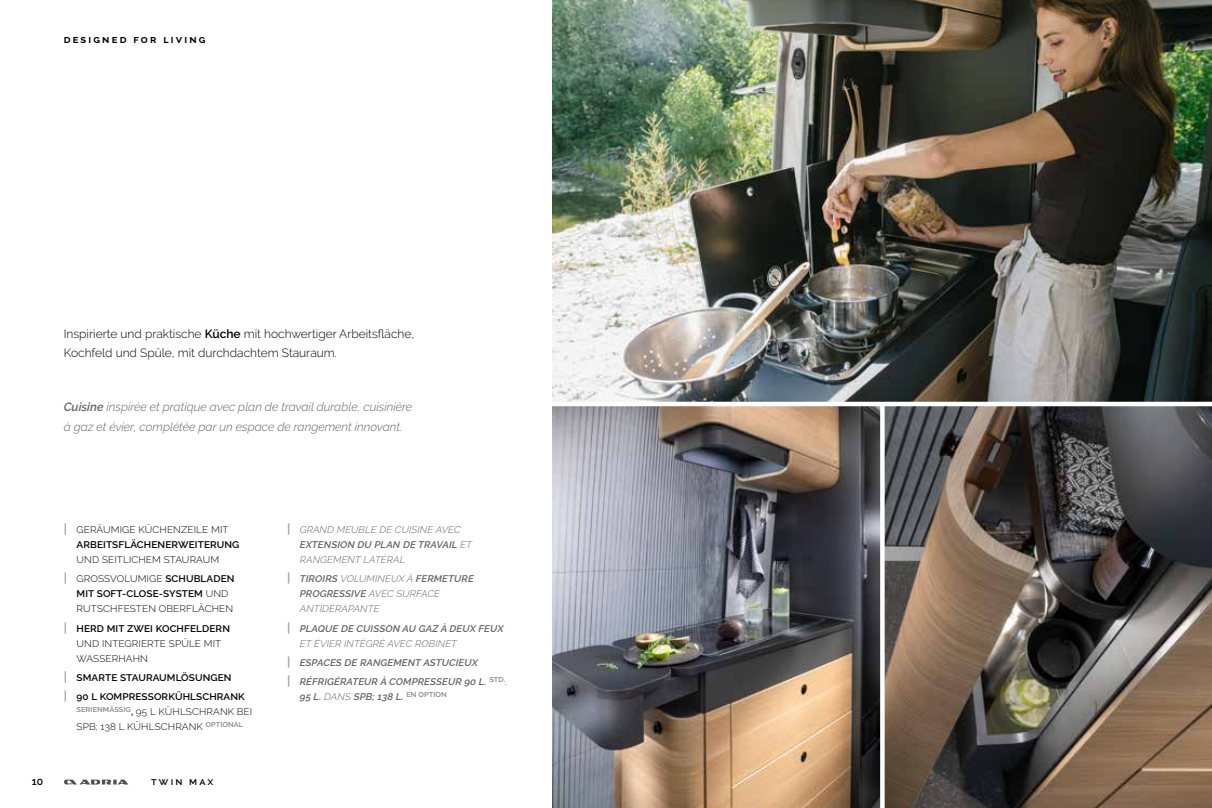
<style>
.page{position:relative;width:1212px;height:808px;background:#fff}
.page>*{position:absolute;margin:0;border:0;box-sizing:border-box;transform-origin:0 0}
.t1{font:italic 300 12px/19.5px "Raleway";color:#636466}
.t2{font:300 12px/19.5px "Raleway";color:#000}
.t3{font:700 10.8px "Raleway";letter-spacing:.2em;color:#000}
.t4{font:600 10.5px "Raleway";letter-spacing:.215em;color:#000}
.t5{font:300 9.6px/15px "Raleway";letter-spacing:.01em;color:#000;scale:1.04 1}
.t6{font:italic 600 9.6px/15px "Raleway";letter-spacing:.01em;color:#636466;scale:1.04 1}
.t7{font:italic 300 9.6px/15px "Raleway";letter-spacing:.01em;color:#636466;scale:1.04 1}
.t8{font:600 9.6px/15px "Raleway";letter-spacing:.01em;color:#000;scale:1.04 1}
.s1{font-weight:600}
.s2{font-size:12.45px;color:#9d9fa2}
.s3{font-weight:300}
.s4{font-weight:600;font-size:12.45px;color:#9d9fa2}
.s5{font-weight:600;font-style:normal;font-size:12.45px;color:#9d9fa2}
.s6{font-style:normal;font-size:12.45px;color:#9d9fa2}
</style>
<div class="page">
<img style="left:553px;top:406px;width:327px;height:402px">
<img style="left:885px;top:406px;width:327px;height:402px">
<img style="left:553px;top:0;width:659px;height:402px">
<svg style="left:64px;top:779px;width:64px;height:5px"></svg>
<p class="t3" style="left:64px;top:33px;width:143px">designed for living</p>
<p class="t2" style="left:64px;top:324px;width:352px">Inspirierte und praktische <span class="s1">Küche</span> mit hochwertiger Arbeitsfläche,<br>Kochfeld und Spüle, mit durchdachtem Stauraum.</p>
<p class="t1" style="left:64px;top:397px;width:350px"><span class="s1">Cuisine</span> inspirée et pratique avec plan de travail durable, cuisinière à gaz et évier, complétée par un espace de rangement innovant.</p>
<p class="t8" style="left:77px;top:522px;width:158px;text-indent:-13px"><span class="s2">|</span> <span class="s3">GERÄUMIGE KÜCHENZEILE MIT<br></span>ARBEITSFLÄCHENERWEITERUNG</p>
<p class="t5" style="left:64px;top:550px;width:166px;line-height:19.2px;text-align:center">UND SEITLICHEM STAURAUM<br><span class="s4">|</span> GROSSVOLUMIGE <span class="s1">SCHUBLADEN</span></p>
<p class="t5" style="left:77px;top:586px;width:152px"><span class="s1">MIT SOFT-CLOSE-SYSTEM</span> UND<br>RUTSCHFESTEN OBERFLÄCHEN</p>
<p class="t5" style="left:77px;top:621px;width:149px;text-indent:-13px"><span class="s4">|</span> <span class="s1">HERD MIT ZWEI KOCHFELDERN<br></span>UND INTEGRIERTE SPÜLE MIT<br>WASSERHAHN</p>
<p class="t8" style="left:64px;top:668px;width:176px;line-height:19.2px"><span class="s2">|</span> SMARTE STAURAUMLÖSUNGEN<br><span class="s2">|</span> 90 L KOMPRESSORKÜHLSCHRANK</p>
<p class="t5" style="left:77px;top:704px;width:170px"><sup>SERIENMÄSSIG</sup><span class="s1">,</span> 95 L KÜHLSCHRANK BEI<br>SPB; 138 L KÜHLSCHRANK <sup>OPTIONAL</sup></p>
<p class="t4" style="left:32px;top:775px;width:13px">10</p>
<p class="t4" style="left:151px;top:775px;width:63px">twin max</p>
<p class="t7" style="left:300px;top:522px;width:167px;text-indent:-13px"><span class="s5">|</span> GRAND MEUBLE DE CUISINE AVEC<br><span class="s1">EXTENSION DU PLAN DE TRAVAIL</span> ET<br>RANGEMENT LATÉRAL</p>
<p class="t7" style="left:300px;top:571px;width:169px;text-indent:-13px"><span class="s5">|</span> <span class="s1">TIROIRS</span> VOLUMINEUX À <span class="s1">FERMETURE<br>PROGRESSIVE</span> AVEC SURFACE<br>ANTIDÉRAPANTE</p>
<p class="t6" style="left:300px;top:621px;width:197px;text-indent:-13px"><span class="s6">|</span> PLAQUE DE CUISSON AU GAZ À DEUX FEUX<br><span class="s3">ET ÉVIER INTÉGRÉ AVEC ROBINET</span></p>
<p class="t6" style="left:287px;top:653px;width:214px;line-height:19.2px"><span class="s6">|</span> ESPACES DE RANGEMENT ASTUCIEUX<br><span class="s6">|</span> RÉFRIGÉRATEUR À COMPRESSEUR 90 L. <sup>STD.</sup><span class="s3">,</span></p>
<p class="t6" style="left:300px;top:689px;width:143px">95 L. <span class="s3">DANS</span> SPB; 138 L. <sup>EN</sup> <sup>OPTION</sup></p>
</div>
